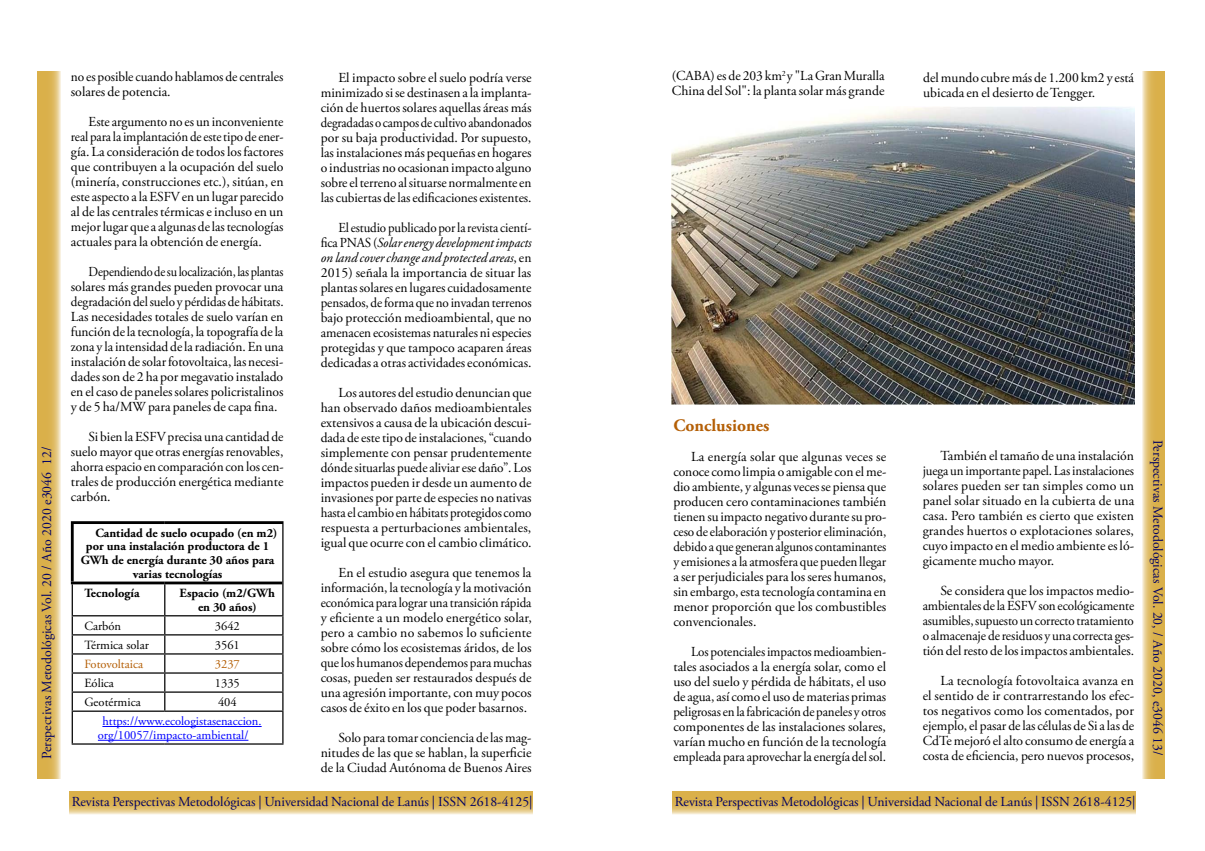
<style>
.page{position:relative;width:1205px;height:851px;background:#fff}
.page>*{position:absolute;margin:0;border:0;box-sizing:border-box;transform-origin:0 0}
.t1{font:700 17.5px "Adobe Garamond Pro";color:#b45f06}
.t2{font:13.75px/15px "Adobe Garamond Pro";color:#000;text-align:justify}
.t3{font:13.75px/15px "Adobe Garamond Pro";color:#000;text-align:justify;scale:.91 1}
.t4{font:13.75px/15px "Adobe Garamond Pro";color:#000;text-align:justify;scale:.94 1}
.t5{font:13.75px/15px "Adobe Garamond Pro";color:#000;text-align:justify;scale:.95 1}
.t6{font:13.75px "Adobe Garamond Pro";color:#000064}
.t7{font:700 12.5px/13.8px "Adobe Garamond Pro";color:#000;text-align:center}
.t8{font:12.5px/13.8px "Adobe Garamond Pro";color:#00f}
.t9{font:12.5px "Adobe Garamond Pro";color:#000}
.t10{font:12.5px "Adobe Garamond Pro";color:#b45f06}
.s1{font-style:italic}
</style>
<div class="page">
<svg style="left:37px;top:71px;width:24px;height:708px;background:#ddb75b"></svg>
<svg style="left:1142px;top:71px;width:23px;height:708px;background:#dfbc66"></svg>
<svg style="left:69px;top:791px;width:463px;height:23px;background:#deba62"></svg>
<svg style="left:672px;top:791px;width:463px;height:23px;background:#deba62"></svg>
<hr style="left:282px;top:524px;width:1px;height:59px;background:#000">
<hr style="left:72px;top:584px;width:1px;height:31px;background:#000">
<hr style="left:164px;top:584px;width:1px;height:31px;background:#000">
<hr style="left:282px;top:583px;width:1px;height:32px;background:#000">
<hr style="left:72px;top:615px;width:93px;height:1px;background:#000">
<hr style="left:165px;top:615px;width:118px;height:1px;background:#000">
<hr style="left:72px;top:634px;width:93px;height:1px;background:#000">
<hr style="left:165px;top:634px;width:118px;height:1px;background:#000">
<hr style="left:72px;top:653px;width:93px;height:1px;background:#000">
<hr style="left:165px;top:653px;width:118px;height:1px;background:#000">
<hr style="left:72px;top:672px;width:93px;height:1px;background:#000">
<hr style="left:165px;top:672px;width:118px;height:1px;background:#000">
<hr style="left:72px;top:691px;width:93px;height:1px;background:#000">
<svg style="left:72px;top:616px;width:1px;height:94px"></svg>
<hr style="left:165px;top:691px;width:118px;height:1px;background:#000">
<svg style="left:164px;top:616px;width:1px;height:94px"></svg>
<svg style="left:282px;top:616px;width:1px;height:94px"></svg>
<hr style="left:72px;top:710px;width:93px;height:1px;background:#000">
<hr style="left:72px;top:711px;width:1px;height:32px;background:#000">
<hr style="left:165px;top:710px;width:118px;height:1px;background:#000">
<hr style="left:282px;top:711px;width:1px;height:32px;background:#000">
<hr style="left:72px;top:743px;width:93px;height:1px;background:#000">
<hr style="left:165px;top:743px;width:118px;height:1px;background:#000">
<hr style="left:71px;top:524px;width:3px;height:57px;background:#000">
<hr style="left:71px;top:521px;width:94px;height:3px;background:#000">
<hr style="left:165px;top:521px;width:118px;height:3px;background:#000">
<hr style="left:71px;top:581px;width:94px;height:3px;background:#000">
<hr style="left:165px;top:581px;width:117px;height:3px;background:#000">
<hr style="left:102px;top:726px;width:160px;height:1px;background:#00f">
<hr style="left:98px;top:739px;width:150px;height:1px;background:#00f">
<img style="left:672px;top:107px;width:462px;height:297px">
<p class="t2" style="left:672px;top:69px;width:214px">(CABA) es de 203 km<sup>2</sup> y "La Gran Muralla<br>China del Sol": la planta solar más grande</p>
<p class="t2" style="left:923px;top:70px;width:212px">del mundo cubre más de 1.200 km2 y está ubicada en el desierto de Tengger.</p>
<p class="t2" style="left:71px;top:69px;width:214px">no es posible cuando hablamos de centrales solares de potencia.</p>
<p class="t2" style="left:71px;top:114px;width:214px;text-indent:18px">Este argumento no es un inconveniente real para la implantación de este tipo de ener&shy;gía. La consideración de todos los factores que contribuyen a la ocupación del suelo (minería, construcciones etc.), sitúan, en este aspecto a la ESFV en un lugar parecido al de las centrales térmicas e incluso en un mejor lugar que a algunas de las tecnologías actuales para la obtención de energía.</p>
<p class="t3" style="left:71px;top:264px;width:235px;text-indent:18px">Dependiendo de su localización, las plantas solares más grandes pueden provocar una degradación del suelo y pérdidas de hábitats.<br>Las necesidades totales de suelo varían en función de la tecnología, la topografía de la zona y la intensidad de la radiación. En una instalación de solar fotovoltaica, las necesi&shy;dades son de 2 ha por megavatio instalado en el caso de paneles solares policristalinos y de 5 ha/MW para paneles de capa fina.</p>
<p class="t2" style="left:71px;top:429px;width:214px;text-indent:18px">Si bien la ESFV precisa una cantidad de suelo mayor que otras energías renovables, ahorra espacio en comparación con los cen&shy;trales de producción energética mediante carbón.</p>
<p class="t7" style="left:95px;top:526px;width:183px">Cantidad de suelo ocupado (en m2)</p>
<p class="t7" style="left:86px;top:539px;width:185px">por una instalación productora de 1</p>
<p class="t7" style="left:81px;top:553px;width:195px">GWh de energía durante 30 años para</p>
<p class="t7" style="left:133px;top:567px;width:91px">varias tecnologías</p>
<p class="t7" style="left:84px;top:586px;width:57px">Tecnología</p>
<p class="t7" style="left:180px;top:586px;width:97px">Espacio (m2/GWh en 30 años)</p>
<p class="t9" style="left:84px;top:618px;width:38px">Carbón</p>
<p class="t9" style="left:215px;top:618px;width:26px">3642</p>
<p class="t9" style="left:84px;top:637px;width:66px">Térmica solar</p>
<p class="t9" style="left:215px;top:637px;width:26px">3561</p>
<p class="t10" style="left:84px;top:656px;width:60px">Fotovoltaica</p>
<p class="t10" style="left:215px;top:656px;width:26px">3237</p>
<p class="t9" style="left:84px;top:675px;width:31px">Eólica</p>
<p class="t9" style="left:215px;top:675px;width:26px">1335</p>
<p class="t9" style="left:84px;top:694px;width:58px">Geotérmica</p>
<p class="t9" style="left:218px;top:694px;width:20px">404</p>
<p class="t8" style="left:98px;top:714px;width:165px;text-indent:5px">https://www.ecologistasenaccion. org/10057/impacto-ambiental/</p>
<p class="t2" style="left:321px;top:70px;width:212px;text-indent:18px">El impacto sobre el suelo podría verse minimizado si se destinasen a la implanta&shy;ción de huertos solares aquellas áreas más degradadas o campos de cultivo abandonados por su baja productividad. Por supuesto, las instalaciones más pequeñas en hogares o industrias no ocasionan impacto alguno sobre el terreno al situarse normalmente en las cubiertas de las edificaciones existentes.</p>
<p class="t4" style="left:321px;top:220px;width:226px;text-indent:18px">El estudio publicado por la revista cientí&shy;fica PNAS (<span class="s1">Solar energy development impacts on land cover change and protected areas</span>, en 2015) señala la importancia de situar las plantas solares en lugares cuidadosamente pensados, de forma que no invadan terrenos bajo protección medioambiental, que no amenacen ecosistemas naturales ni especies protegidas y que tampoco acaparen áreas dedicadas a otras actividades económicas.</p>
<p class="t2" style="left:321px;top:385px;width:212px;text-indent:18px">Los autores del estudio denuncian que han observado daños medioambientales extensivos a causa de la ubicación descui&shy;dada de este tipo de instalaciones, “cuando simplemente con pensar prudentemente dónde situarlas puede aliviar ese daño”. Los impactos pueden ir desde un aumento de invasiones por parte de especies no nativas hasta el cambio en hábitats protegidos como respuesta a perturbaciones ambientales, igual que ocurre con el cambio climático.</p>
<p class="t2" style="left:321px;top:565px;width:213px;text-indent:18px">En el estudio asegura que tenemos la información, la tecnología y la motivación económica para lograr una transición rápida y eficiente a un modelo energético solar, pero a cambio no sabemos lo suficiente sobre cómo los ecosistemas áridos, de los que los humanos dependemos para muchas cosas, pueden ser restaurados después de una agresión importante, con muy pocos casos de éxito en los que poder basarnos.</p>
<p class="t2" style="left:321px;top:730px;width:212px;text-indent:18px">Solo para tomar conciencia de las mag&shy;nitudes de las que se hablan, la superficie de la Ciudad Autónoma de Buenos Aires</p>
<p class="t1" style="left:673px;top:415px;width:97px">Conclusiones</p>
<p class="t2" style="left:673px;top:449px;width:215px;text-indent:18px">La energía solar que algunas veces se conoce como limpia o amigable con el me&shy;dio ambiente, y algunas veces se piensa que producen cero contaminaciones también tienen su impacto negativo durante su pro&shy;ceso de elaboración y posterior eliminación, debido a que generan algunos contaminantes y emisiones a la atmosfera que pueden llegar a ser perjudiciales para los seres humanos, sin embargo, esta tecnología contamina en menor proporción que los combustibles convencionales.</p>
<p class="t5" style="left:673px;top:644px;width:226px;text-indent:18px">Los potenciales impactos medioambien&shy;tales asociados a la energía solar, como el uso del suelo y pérdida de hábitats, el uso de agua, así como el uso de materias primas peligrosas en la fabricación de paneles y otros componentes de las instalaciones solares, varían mucho en función de la tecnología empleada para aprovechar la energía del sol.</p>
<p class="t6" style="left:39px;top:758px;width:313px;rotate:-90deg">Perspectivas Metodológicas Vol. 20 / Año 2020 e3046 12/</p>
<p class="t6" style="left:1166px;top:439px;width:317px;rotate:90deg">Perspectivas Metodológicas Vol. 20, / Año 2020, e3046 13/</p>
<p class="t6" style="left:72px;top:793px;width:462px">Revista Perspectivas Metodológicas | Universidad Nacional de Lanús | ISSN 2618-4125|</p>
<p class="t6" style="left:675px;top:793px;width:462px">Revista Perspectivas Metodológicas | Universidad Nacional de Lanús | ISSN 2618-4125|</p>
<p class="t2" style="left:922px;top:448px;width:213px;text-indent:18px">También el tamaño de una instalación juega un importante papel. Las instalaciones solares pueden ser tan simples como un panel solar situado en la cubierta de una casa. Pero también es cierto que existen grandes huertos o explotaciones solares, cuyo impacto en el medio ambiente es ló&shy;gicamente mucho mayor.</p>
<p class="t2" style="left:922px;top:583px;width:213px;text-indent:18px">Se considera que los impactos medio&shy;ambientales de la ESFV son ecológicamente asumibles, supuesto un correcto tratamiento o almacenaje de residuos y una correcta ges&shy;tión del resto de los impactos ambientales.</p>
<p class="t2" style="left:922px;top:673px;width:213px;text-indent:18px">La tecnología fotovoltaica avanza en el sentido de ir contrarrestando los efec&shy;tos negativos como los comentados, por ejemplo, el pasar de las células de Si a las de CdTe mejoró el alto consumo de energía a costa de eficiencia, pero nuevos procesos,</p>
</div>
